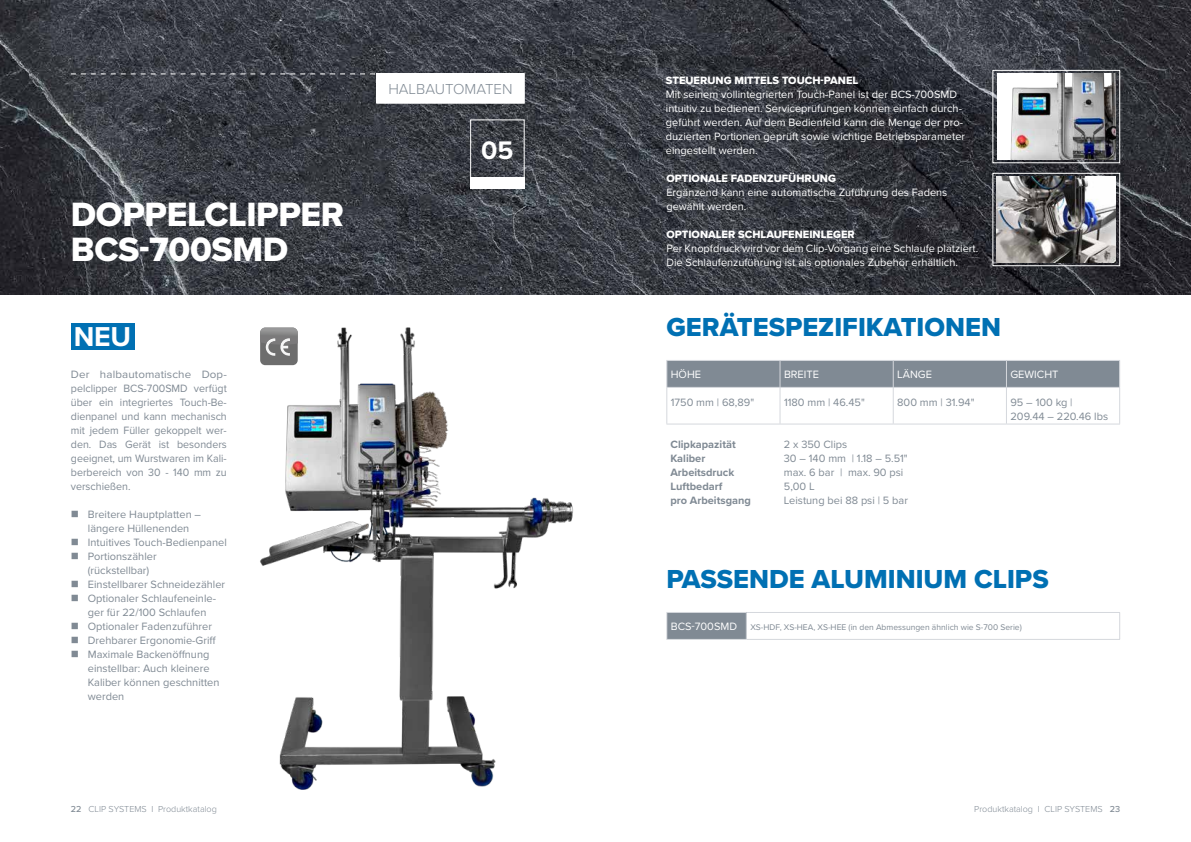
<style>
.page{position:relative;width:1191px;height:842px;background:#fff}
.page>*{position:absolute;margin:0;border:0;box-sizing:border-box;transform-origin:0 0}
.t1{font:35px/35px "Proxima Nova Extrabld";letter-spacing:-.01em;color:#fff}
.t2{font:700 28.4px "Proxima Nova";color:#fff}
.t3{font:27px "Proxima Nova Extrabld";color:#0070b3}
.t4{font:700 26.3px "Proxima Nova";color:#fff}
.t5{font:300 15px "Proxima Nova";color:#808a94}
.t6{font:11px/14px "Proxima Nova";color:#808a94}
.t7{font:11px/14px "Proxima Nova";color:#fff}
.t8{font:11px/14px "Proxima Nova";color:#808a94;text-align:justify;scale:1.05 1}
.t9{font:11px "Proxima Nova Extrabld";color:#fff}
.t10{font:700 11px/14px "Proxima Nova";color:#808a94}
.t11{font:300 9px "Proxima Nova";color:#808a94}
.t12{font:8.5px "Proxima Nova";color:#808a94}
.s1{font-size:11px;color:#fff}
.s2{font-weight:500}
</style>
<div class="page">
<img style="left:0;top:0;width:1191px;height:294px">
<img style="left:996px;top:73px;width:119px;height:87px">
<img style="left:996px;top:176px;width:119px;height:87px">
<div style="left:992px;top:70px;width:128px;height:93px;border:1px solid #fff"></div>
<div style="left:992px;top:173px;width:128px;height:93px;border:1px solid #fff"></div>
<div style="left:470px;top:119px;width:54px;height:59px;border:1px solid #fff"></div>
<div style="left:470px;top:178px;width:54px;height:11px;background:#fff"></div>
<svg style="left:71px;top:73px;width:305px;height:1px"></svg>
<svg style="left:666px;top:360px;width:454px;height:27px;background:#848e97"></svg>
<hr style="left:666px;top:388px;width:1px;height:36px;background:#d5d8dd">
<hr style="left:666px;top:387px;width:114px;height:1px;background:#d5d8dd">
<hr style="left:780px;top:387px;width:113px;height:1px;background:#d5d8dd">
<hr style="left:893px;top:387px;width:113px;height:1px;background:#d5d8dd">
<hr style="left:1006px;top:387px;width:114px;height:1px;background:#d5d8dd">
<hr style="left:779px;top:388px;width:1px;height:36px;background:#d5d8dd">
<hr style="left:893px;top:388px;width:1px;height:36px;background:#d5d8dd">
<hr style="left:1006px;top:388px;width:1px;height:36px;background:#d5d8dd">
<hr style="left:1119px;top:388px;width:1px;height:36px;background:#d5d8dd">
<hr style="left:666px;top:424px;width:114px;height:1px;background:#d5d8dd">
<hr style="left:780px;top:424px;width:113px;height:1px;background:#d5d8dd">
<hr style="left:893px;top:424px;width:113px;height:1px;background:#d5d8dd">
<hr style="left:1006px;top:424px;width:114px;height:1px;background:#d5d8dd">
<div style="left:667px;top:612px;width:79px;height:27px;background:#808a94"></div>
<svg style="left:666px;top:613px;width:1px;height:26px"></svg>
<hr style="left:666px;top:612px;width:80px;height:1px;background:#d5d8dd">
<hr style="left:666px;top:639px;width:80px;height:1px;background:#d5d8dd">
<svg style="left:746px;top:613px;width:1px;height:26px"></svg>
<hr style="left:746px;top:612px;width:374px;height:1px;background:#d5d8dd">
<svg style="left:1119px;top:613px;width:1px;height:26px"></svg>
<hr style="left:746px;top:639px;width:374px;height:1px;background:#d5d8dd">
<div style="left:377px;top:74px;width:147px;height:29px;background:#fff"></div>
<img style="left:260px;top:327px;width:313px;height:463px">
<div style="left:71px;top:323px;width:64px;height:26px;background:#0070b3"></div>
<h1 class="t1" style="left:71px;top:196px;width:275px">DOPPELCLIPPER<br>BCS-700SMD</h1>
<h2 class="t2" style="left:74px;top:315px;width:59px">NEU</h2>
<p class="t8" style="left:71px;top:367px;width:150px">Der halbautomatische Dop&shy;pelclipper BCS-700SMD verfügt über ein integriertes Touch-Be&shy;dienpanel und kann mechanisch mit jedem Füller gekoppelt wer&shy;den. Das Gerät ist besonders geeignet, um Wurstwaren im Kali&shy;berbereich von 30 - 140 mm zu verschießen.</p>
<p class="t6" style="left:88px;top:507px;width:140px">Breitere Hauptplatten – längere Hüllenenden<br>Intuitives Touch-Bedienpanel<br>Portionszähler<br>(rückstellbar)<br>Einstellbarer Schneidezähler<br>Optionaler Schlaufeneinle&shy;ger für 22/100 Schlaufen<br>Optionaler Fadenzuführer<br>Drehbarer Ergonomie-Griff<br>Maximale Backenöffnung einstellbar: Auch kleinere<br>Kaliber können geschnitten werden</p>
<h3 class="t5" style="left:388px;top:78px;width:126px">HALBAUTOMATEN</h3>
<h3 class="t4" style="left:481px;top:131px;width:34px">05</h3>
<p class="t9" style="left:666px;top:72px;width:194px">STEUERUNG MITTELS TOUCH-PANEL</p>
<p class="t7" style="left:666px;top:87px;width:301px">Mit seinem vollintegrierten Touch-Panel ist der BCS-700SMD intuitiv zu bedienen. Serviceprüfungen können einfach durch&shy;geführt werden. Auf dem Bedienfeld kann die Menge der pro&shy;duzierten Portionen geprüft sowie wichtige Betriebsparameter eingestellt werden.</p>
<p class="t9" style="left:666px;top:170px;width:171px">OPTIONALE FADENZUFÜHRUNG</p>
<p class="t7" style="left:666px;top:185px;width:282px">Ergänzend kann eine automatische Zuführung des Fadens gewählt werden.</p>
<p class="t9" style="left:666px;top:226px;width:190px">OPTIONALER SCHLAUFENEINLEGER</p>
<p class="t7" style="left:666px;top:241px;width:313px">Per Knopfdruck wird vor dem Clip-Vorgang eine Schlaufe platziert.<br>Die Schlaufenzuführung ist als optionales Zubehör erhältlich.</p>
<h3 class="t3" style="left:666px;top:307px;width:336px">GERÄTESPEZIFIKATIONEN</h3>
<p class="t7" style="left:671px;top:367px;width:32px">HÖHE</p>
<p class="t7" style="left:784px;top:367px;width:37px">BREITE</p>
<p class="t7" style="left:897px;top:367px;width:36px">LÄNGE</p>
<p class="t7" style="left:1010px;top:367px;width:49px">GEWICHT</p>
<p class="t6" style="left:671px;top:395px;width:85px">1750 mm | 68,89"</p>
<p class="t6" style="left:784px;top:395px;width:82px">1180 mm | 46.45"</p>
<p class="t6" style="left:897px;top:395px;width:79px">800 mm | 31.94"</p>
<p class="t6" style="left:1010px;top:395px;width:99px">95 – 100 kg |<br>209.44 – 220.46 lbs</p>
<p class="t10" style="left:670px;top:437px;width:67px">Clipkapazität</p>
<p class="t6" style="left:784px;top:437px;width:65px">2 x 350 Clips</p>
<p class="t10" style="left:670px;top:451px;width:36px">Kaliber</p>
<p class="t6" style="left:784px;top:451px;width:125px">30 – 140 mm | 1.18 – 5.51"</p>
<p class="t10" style="left:670px;top:465px;width:65px">Arbeitsdruck</p>
<p class="t6" style="left:784px;top:465px;width:121px">max. 6 bar | max. 90 psi</p>
<p class="t10" style="left:670px;top:479px;width:82px">Luftbedarf<br>pro Arbeitsgang</p>
<p class="t6" style="left:784px;top:479px;width:126px">5,00 L<br>Leistung bei 88 psi | 5 bar</p>
<h3 class="t3" style="left:666px;top:559px;width:384px">PASSENDE ALUMINIUM CLIPS</h3>
<p class="t12" style="left:671px;top:621px;width:352px"><span class="s1">BCS-700SMD</span> XS-HDF, XS-HEA, XS-HEE (in den Abmessungen ähnlich wie S-700 Serie)</p>
<p class="t11" style="left:71px;top:802px;width:147px"><span class="s2">22</span> CLIP SYSTEMS I Produktkatalog</p>
<p class="t11" style="left:974px;top:802px;width:147px">Produktkatalog I CLIP SYSTEMS <span class="s2">23</span></p>
</div>
